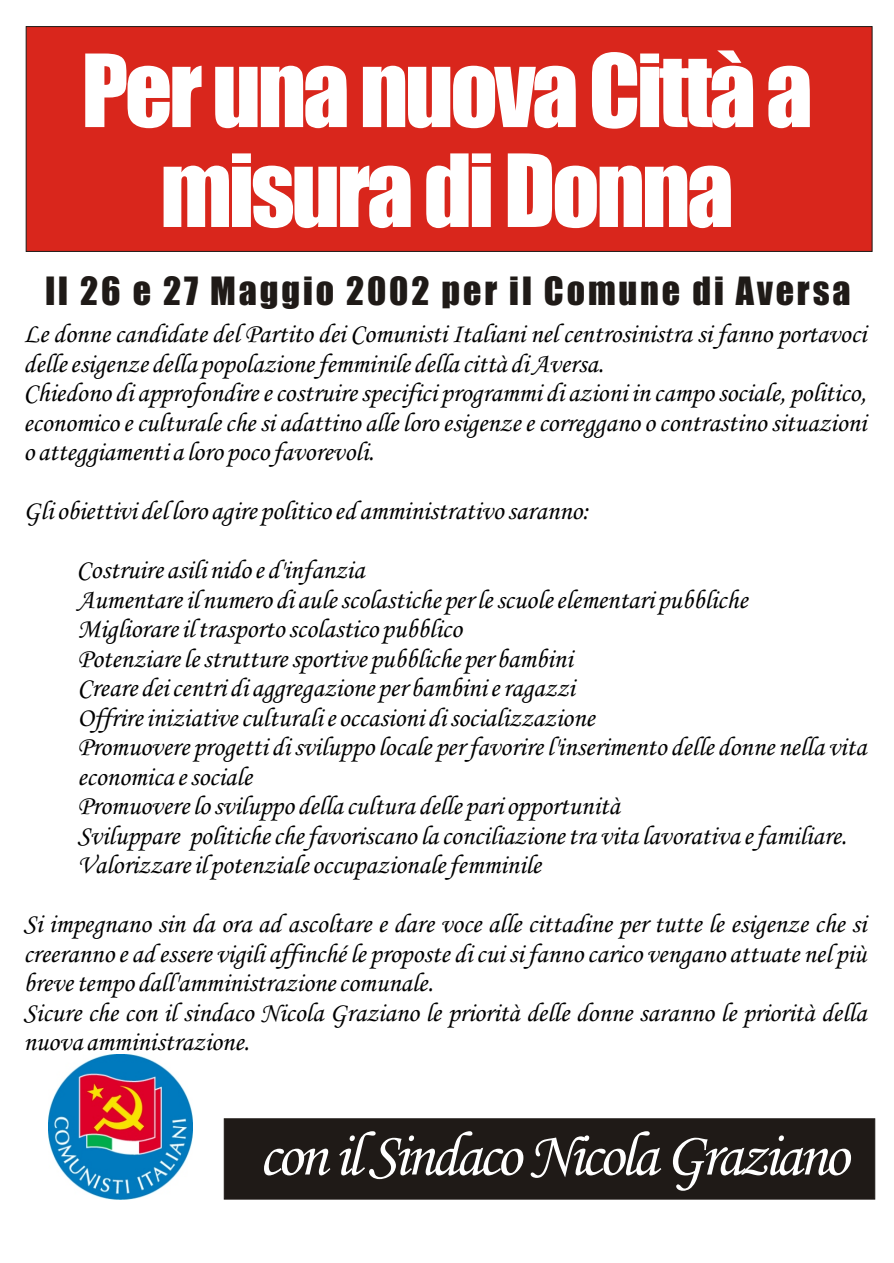
<style>
.page{position:relative;width:894px;height:1263px;background:#fff}
.page>*{position:absolute;margin:0;border:0;box-sizing:border-box;transform-origin:0 0}
.t1{font:93px/99.9px "Impact";letter-spacing:-.035em;color:#fff;text-align:center}
.t2{font:italic 63px "Monotype Corsiva";letter-spacing:-.055em;color:#fff}
.t3{font:36px "Impact";letter-spacing:.08em;color:#1f1a17}
.t4{font:italic 27px/29.5px "Monotype Corsiva";color:#000}
</style>
<div class="page">
<div style="left:224px;top:1119px;width:651px;height:80px;background:#1f1a17"></div>
<div style="left:26px;top:26px;width:846px;height:226px;background:#d9261c;border:1px solid #1f1a17"></div>
<img style="left:49px;top:1055px;width:144px;height:144px">
<h1 class="t1" style="left:81px;top:46px;width:733px">Per una nuova Città a misura di Donna</h1>
<h3 class="t3" style="left:45px;top:277px;width:807px">Il 26 e 27 Maggio 2002 per il Comune di Aversa</h3>
<p class="t4" style="left:23px;top:322px;width:844px">Le donne candidate del Partito dei Comunisti Italiani nel centrosinistra si fanno portavoci delle esigenze della popolazione femminile della città di Aversa.<br>Chiedono di approfondire e costruire specifici programmi di azioni in campo sociale, politico, economico e culturale che si adattino alle loro esigenze e correggano o contrastino situazioni o atteggiamenti a loro poco favorevoli.</p>
<p class="t4" style="left:77px;top:484px;width:514px;line-height:58.9px;text-indent:-53px">Gli obiettivi del loro agire politico ed amministrativo saranno:<br>Costruire asili nido e d'infanzia</p>
<p class="t4" style="left:77px;top:587px;width:790px">Aumentare il numero di aule scolastiche per le scuole elementari pubbliche<br>Migliorare il trasporto scolastico pubblico<br>Potenziare le strutture sportive pubbliche per bambini<br>Creare dei centri di aggregazione per bambini e ragazzi<br>Offrire iniziative culturali e occasioni di socializzazione<br>Promuovere progetti di sviluppo locale per favorire l'inserimento delle donne nella vita economica e sociale<br>Promuovere lo sviluppo della cultura delle pari opportunità<br>Sviluppare politiche che favoriscano la conciliazione tra vita lavorativa e familiare.<br>Valorizzare il potenziale occupazionale femminile</p>
<p class="t4" style="left:23px;top:912px;width:844px">Si impegnano sin da ora ad ascoltare e dare voce alle cittadine per tutte le esigenze che si creeranno e ad essere vigili affinché le proposte di cui si fanno carico vengano attuate nel più breve tempo dall'amministrazione comunale.<br>Sicure che con il sindaco Nicola Graziano le priorità delle donne saranno le priorità della nuova amministrazione.</p>
<h2 class="t2" style="left:259px;top:1131px;width:592px">con il Sindaco Nicola Graziano</h2>
</div>
